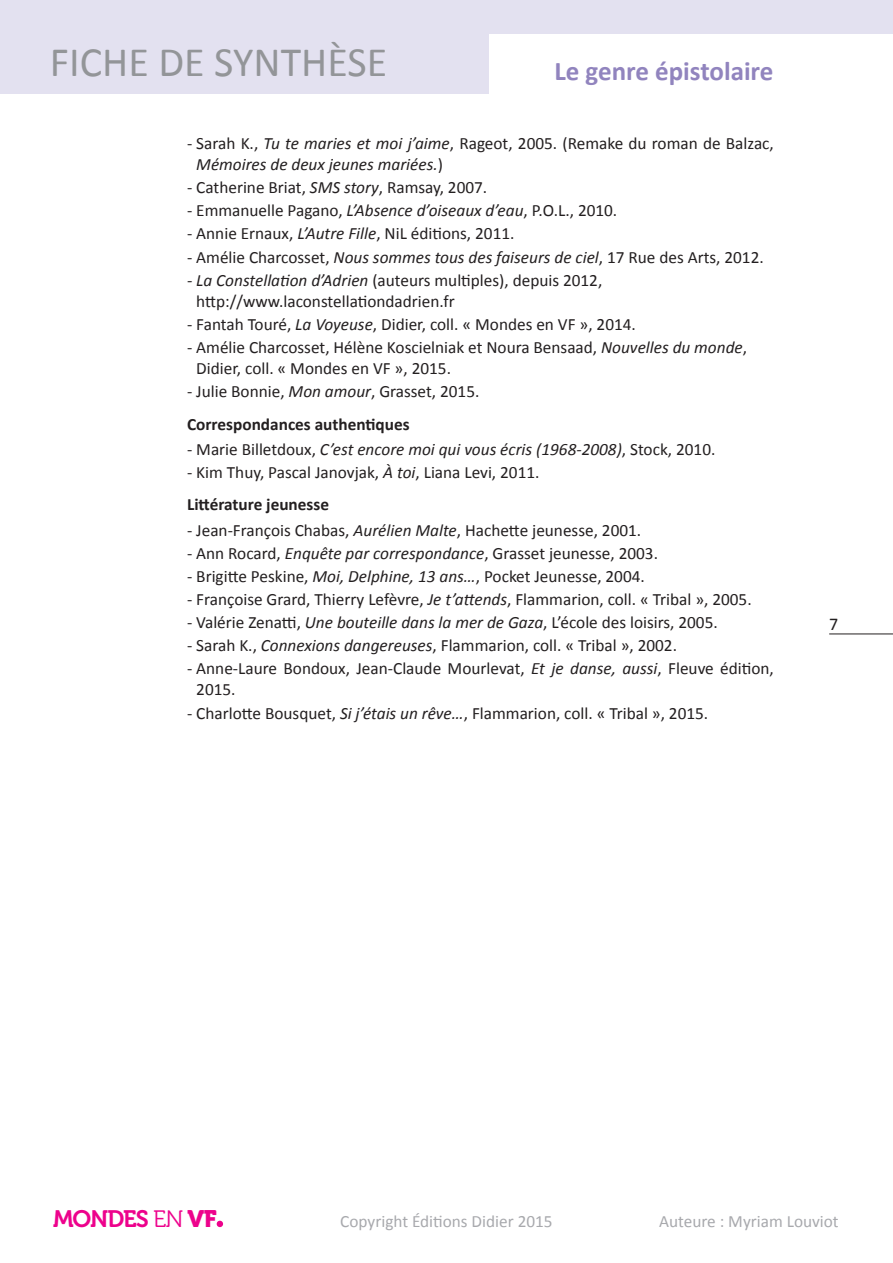
<style>
.page{position:relative;width:893px;height:1263px;background:#fff}
.page>*{position:absolute;margin:0;border:0;box-sizing:border-box;transform-origin:0 0}
.t1{font:42px "Calibri";color:#939598}
.t2{font:700 27px "Calibri";color:#9184be}
.t3{font:23.7px "Museo 700";letter-spacing:-.05em;color:#ed028c}
.t4{font:18px "Calibri";color:#231f20}
.TC_biblio_retrai{font:17.25px/21px "Calibri";color:#231f20}
.TC_biblio_retrai-2{font:italic 17.25px/21px "Calibri";color:#231f20}
.TC_biblio_retrait{font:17.25px "Calibri";color:#231f20}
.t5{font:17.25px "Calibri";color:#a8a9ad}
.sous-titre_bold{font:700 17.25px "Calibri";color:#231f20}
.s1{font-style:normal}
.s2{font-style:italic}
.s3{font-family:"Museo 300"}
.s4{font-family:"Museo 900"}
</style>
<div class="page">
<hr style="left:829px;top:633px;width:64px;height:1px;background:#231f20">
<div style="left:0;top:0;width:893px;height:94px;background:#e3e1f0"></div>
<div style="left:489px;top:34px;width:404px;height:82px;background:#fff"></div>
<svg style="left:217px;top:1221px;width:6px;height:6px"></svg>
<h1 class="t1" style="left:50px;top:36px;width:339px">FICHE DE SYNTHÈSE</h1>
<h2 class="t2" style="left:554px;top:53px;width:220px">Le genre épistolaire</h2>
<p class="TC_biblio_retrai-2" style="left:196px;top:132px;width:579px;text-indent:-9px"><span class="s1">- Sarah K.,</span> Tu te maries et moi j’aime<span class="s1">, Rageot, 2005. (Remake du roman de Balzac,<br></span>Mémoires de deux jeunes mariées.<span class="s1">)</span></p>
<p class="TC_biblio_retrai" style="left:187px;top:177px;width:302px">- Catherine Briat, <span class="s2">SMS story</span>, Ramsay, 2007.</p>
<p class="TC_biblio_retrai" style="left:187px;top:200px;width:432px">- Emmanuelle Pagano, <span class="s2">L’Absence d’oiseaux d’eau</span>, P.O.L., 2010.</p>
<p class="TC_biblio_retrai" style="left:187px;top:223px;width:329px">- Annie Ernaux, <span class="s2">L’Autre Fille</span>, NiL éditions, 2011.</p>
<p class="TC_biblio_retrai" style="left:187px;top:246px;width:578px">- Amélie Charcosset, <span class="s2">Nous sommes tous des faiseurs de ciel</span>, 17 Rue des Arts, 2012.</p>
<p class="TC_biblio_retrai" style="left:196px;top:269px;width:408px;text-indent:-9px"><span class="s2">- La Constellation d’Adrien</span> (auteurs multiples), depuis 2012, http://www.laconstellationdadrien.fr</p>
<p class="TC_biblio_retrai" style="left:187px;top:314px;width:450px">- Fantah Touré, <span class="s2">La Voyeuse</span>, Didier, coll. « Mondes en VF », 2014.</p>
<p class="TC_biblio_retrai" style="left:196px;top:337px;width:552px;text-indent:-9px">- Amélie Charcosset, Hélène Koscielniak et Noura Bensaad, <span class="s2">Nouvelles du monde</span>,<br>Didier, coll. « Mondes en VF », 2015.</p>
<p class="TC_biblio_retrait" style="left:187px;top:380px;width:294px">- Julie Bonnie, <span class="s2">Mon amour</span>, Grasset, 2015.</p>
<p class="sous-titre_bold" style="left:187px;top:413px;width:224px">Correspondances authentiques</p>
<p class="TC_biblio_retrai-2" style="left:187px;top:438px;width:530px"><span class="s1">- Marie Billetdoux,</span> C’est encore moi qui vous écris (1968-2008)<span class="s1">, Stock, 2010.</span></p>
<p class="TC_biblio_retrait" style="left:187px;top:461px;width:354px">- Kim Thuy, Pascal Janovjak, <span class="s2">À toi</span>, Liana Levi, 2011.</p>
<p class="sous-titre_bold" style="left:187px;top:494px;width:143px">Littérature jeunesse</p>
<p class="TC_biblio_retrai" style="left:187px;top:519px;width:456px">- Jean-François Chabas, <span class="s2">Aurélien Malte</span>, Hachette jeunesse, 2001.</p>
<p class="TC_biblio_retrai" style="left:187px;top:543px;width:472px">- Ann Rocard, <span class="s2">Enquête par correspondance</span>, Grasset jeunesse, 2003.</p>
<p class="TC_biblio_retrai" style="left:187px;top:566px;width:459px">- Brigitte Peskine, <span class="s2">Moi, Delphine, 13 ans…</span>, Pocket Jeunesse, 2004.</p>
<p class="TC_biblio_retrai" style="left:187px;top:589px;width:566px">- Françoise Grard, Thierry Lefèvre, <span class="s2">Je t’attends</span>, Flammarion, coll. « Tribal », 2005.</p>
<p class="TC_biblio_retrai" style="left:187px;top:612px;width:532px">- Valérie Zenatti, <span class="s2">Une bouteille dans la mer de Gaza</span>, L’école des loisirs, 2005.</p>
<p class="TC_biblio_retrai" style="left:187px;top:635px;width:491px">- Sarah K., <span class="s2">Connexions dangereuses</span>, Flammarion, coll. « Tribal », 2002.</p>
<p class="TC_biblio_retrai" style="left:196px;top:658px;width:579px;text-indent:-9px">- Anne-Laure Bondoux, Jean-Claude Mourlevat, <span class="s2">Et je danse, aussi</span>, Fleuve édition,<br>2015.</p>
<p class="TC_biblio_retrait" style="left:187px;top:702px;width:523px">- Charlotte Bousquet, <span class="s2">Si j’étais un rêve…</span>, Flammarion, coll. « Tribal », 2015.</p>
<p class="t4" style="left:829px;top:613px;width:11px">7</p>
<h3 class="t3" style="left:53px;top:1205px;width:165px">MONDES <span class="s3">EN</span> <span class="s4">VF</span></h3>
<p class="t5" style="left:340px;top:1210px;width:214px">Copyright Éditions Didier 2015</p>
<p class="t5" style="left:659px;top:1210px;width:181px">Auteure : Myriam Louviot</p>
</div>
